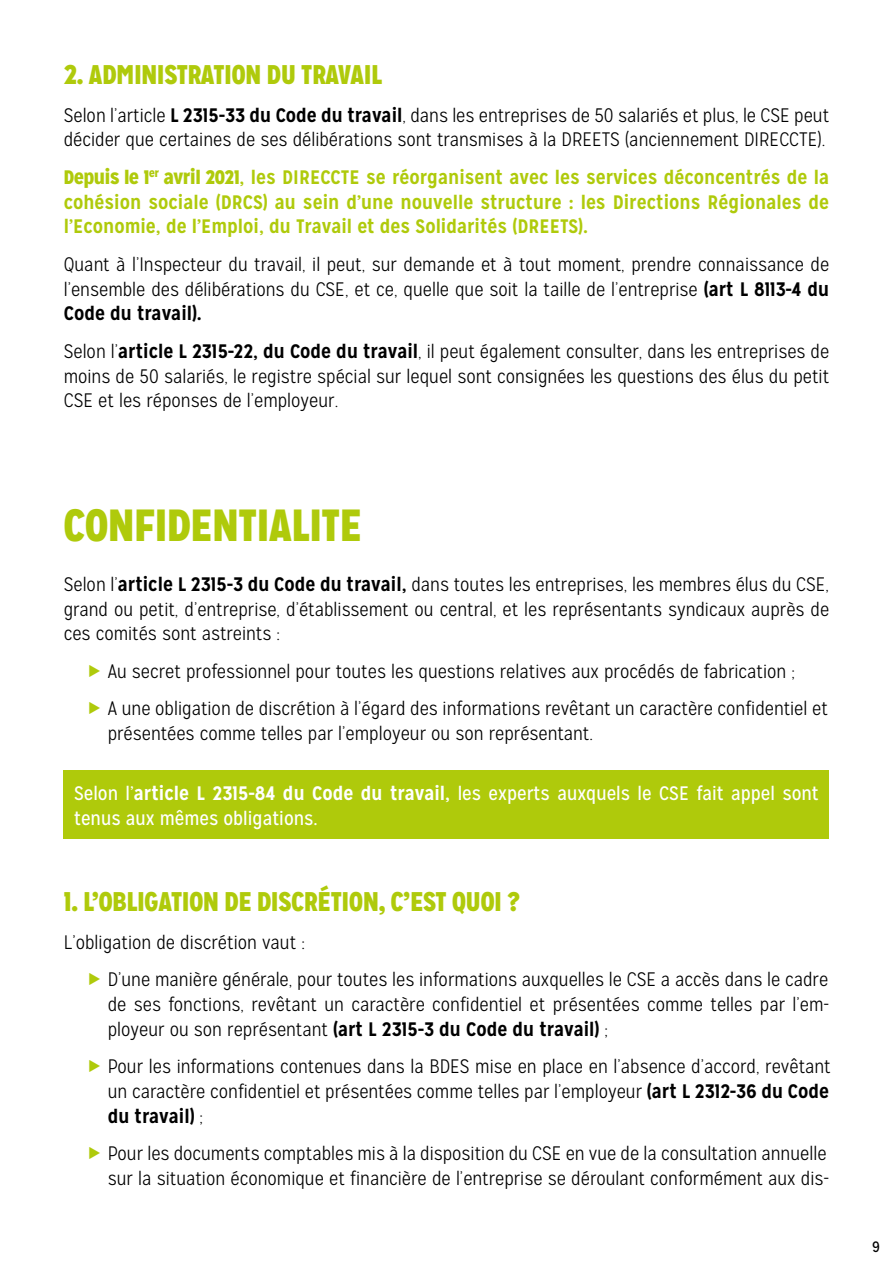
<style>
.page{position:relative;width:893px;height:1263px;background:#fff}
.page>*{position:absolute;margin:0;border:0;box-sizing:border-box;transform-origin:0 0}
.t1{font:900 45px "Mission Gothic";color:#afca0b}
.t2{font:900 27px "Mission Gothic";color:#afca0b}
.t3{font:300 19.5px/24.8px "Mission Gothic";color:#000}
.t4{font:700 19.5px/24.8px "Mission Gothic";color:#afca0b;text-align:justify}
.t5{font:19.5px/24.8px "Mission Gothic";color:#fff}
.t6{font:15px "Mission Gothic";color:#000}
.s1{font-weight:700}
.s2{font-weight:900}
</style>
<div class="page">
<div style="left:64px;top:771px;width:765px;height:68px;background:#afca0b"></div>
<h2 class="t2" style="left:64px;top:57px;width:320px">2. ADMINISTRATION DU TRAVAIL</h2>
<p class="t3" style="left:64px;top:103px;width:767px">Selon l’article <span class="s1">L 2315-33 du Code du travail</span>, dans les entreprises de 50 salariés et plus, le CSE peut décider que certaines de ses délibérations sont transmises à la DREETS (anciennement DIRECCTE).</p>
<p class="t4" style="left:64px;top:165px;width:767px"><span class="s2">Depuis le 1</span><sup>er</sup> <span class="s2">avril 2021</span>, les DIRECCTE se réorganisent avec les services déconcentrés de la cohésion sociale (DRCS) au sein d’une nouvelle structure : les Directions Régionales de l’Economie, de l’Emploi, du Travail et des Solidarités (DREETS).</p>
<p class="t3" style="left:64px;top:252px;width:767px;text-align:justify">Quant à l’Inspecteur du travail, il peut, sur demande et à tout moment, prendre connaissance de l’ensemble des délibérations du CSE, et ce, quelle que soit la taille de l’entreprise <span class="s1">(art L 8113-4 du Code du travail).</span></p>
<p class="t3" style="left:64px;top:339px;width:767px;text-align:justify">Selon l’<span class="s1">article L 2315-22, du Code du travail</span>, il peut également consulter, dans les entreprises de moins de 50 salariés, le registre spécial sur lequel sont consignées les questions des élus du petit CSE et les réponses de l’employeur.</p>
<h1 class="t1" style="left:64px;top:496px;width:299px">CONFIDENTIALITE</h1>
<p class="t3" style="left:64px;top:572px;width:767px;text-align:justify">Selon l’<span class="s1">article L 2315-3 du Code du travail,</span> dans toutes les entreprises, les membres élus du CSE, grand ou petit, d’entreprise, d’établissement ou central, et les représentants syndicaux auprès de ces comités sont astreints :</p>
<p class="t3" style="left:108px;top:653px;width:722px;line-height:37.5px">Au secret professionnel pour toutes les questions relatives aux procédés de fabrication ;<br>A une obligation de discrétion à l’égard des informations revêtant un caractère confidentiel et</p>
<p class="t3" style="left:108px;top:721px;width:487px">présentées comme telles par l’employeur ou son représentant.</p>
<p class="t5" style="left:74px;top:781px;width:746px">Selon l’<span class="s1">article L 2315-84 du Code du travail,</span> les experts auxquels le CSE fait appel sont tenus aux mêmes obligations.</p>
<h2 class="t2" style="left:64px;top:884px;width:457px">1. L’OBLIGATION DE DISCRÉTION, C’EST QUOI ?</h2>
<p class="t3" style="left:108px;top:924px;width:722px;line-height:37.5px;text-indent:-44px">L’obligation de discrétion vaut :<br>D’une manière générale, pour toutes les informations auxquelles le CSE a accès dans le cadre</p>
<p class="t3" style="left:108px;top:992px;width:723px">de ses fonctions, revêtant un caractère confidentiel et présentées comme telles par l’em&shy;ployeur ou son représentant <span class="s1">(art L 2315-3 du Code du travail)</span> ;</p>
<p class="t3" style="left:108px;top:1054px;width:724px;text-align:justify">Pour les informations contenues dans la BDES mise en place en l’absence d’accord, revêtant un caractère confidentiel et présentées comme telles par l’employeur <span class="s1">(art L 2312-36 du Code du travail)</span> ;</p>
<p class="t3" style="left:108px;top:1141px;width:723px">Pour les documents comptables mis à la disposition du CSE en vue de la consultation annuelle sur la situation économique et financière de l’entreprise se déroulant conformément aux dis-</p>
<p class="t6" style="left:872px;top:1237px;width:9px">9</p>
</div>
